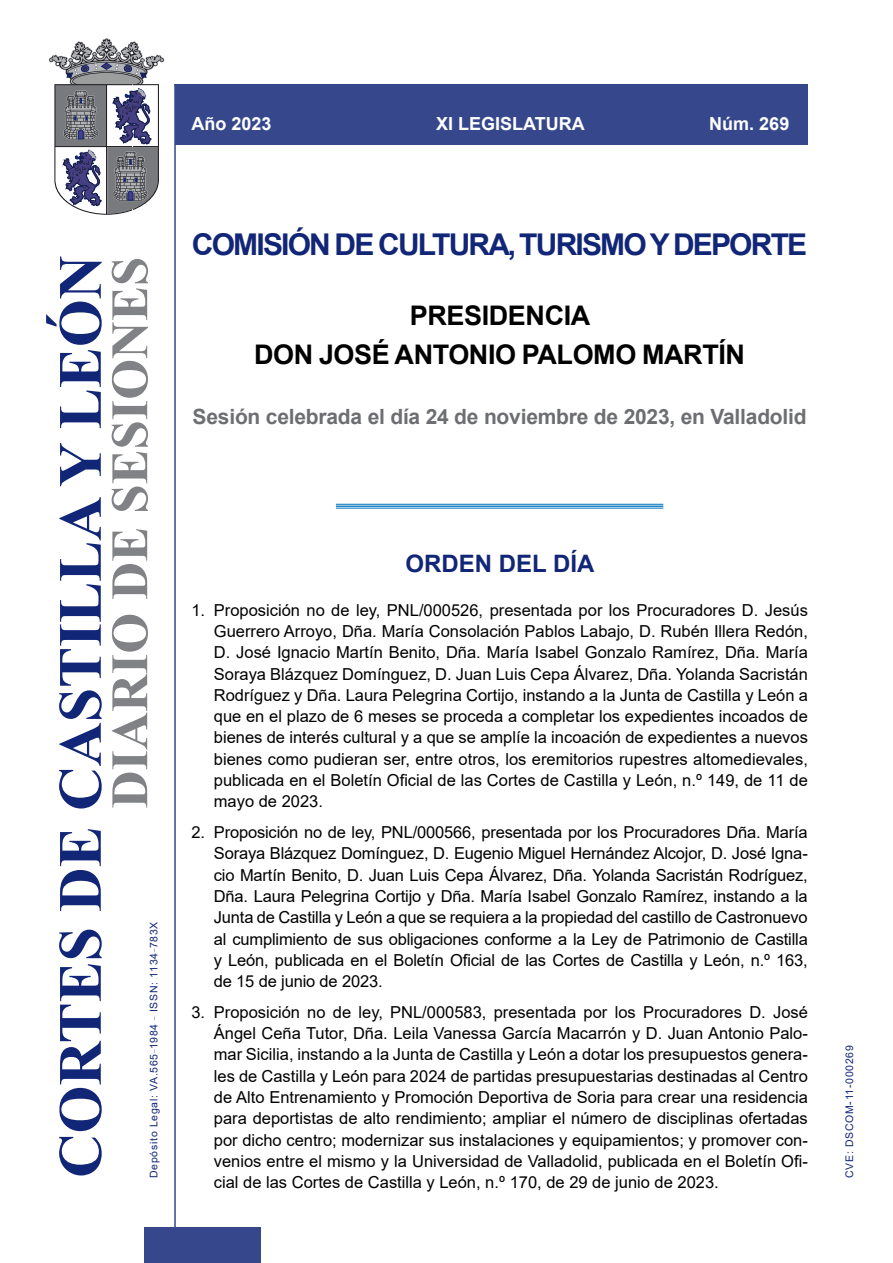
<style>
.page{position:relative;width:893px;height:1263px;background:#fff}
.page>*{position:absolute;margin:0;border:0;box-sizing:border-box;transform-origin:0 0}
.SesionComision{font:700 30px "Arial";letter-spacing:-.06em;color:#122678}
.PresidenteComision{font:700 27px "Arial";letter-spacing:-.015em;color:#000}
.PresidenciaComision{font:700 27px "Arial";letter-spacing:-.015em;color:#000}
.OrdenDiaTitulo{font:700 24px "Arial";color:#122678}
.Celebracion{font:700 21px "Arial";letter-spacing:-.01em;color:#6d6e71}
.Numero{font:700 18px "Arial";color:#fff}
.OrdenDiaPUnto{font:16.5px/21.3px "Arial";color:#000;text-align:justify}
.t1{font:10.5px "Arial";letter-spacing:.065em;color:#122678}
</style>
<div class="page">
<hr style="left:174px;top:84px;width:2px;height:1179px;background:#36478c">
<div style="left:144px;top:1227px;width:117px;height:36px;background:#36478c"></div>
<hr style="left:174px;top:84px;width:634px;height:1px;background:#36478c">
<div style="left:175px;top:85px;width:633px;height:60px;background:#36478c"></div>
<svg style="left:49px;top:38px;width:115px;height:177px"></svg>
<hr style="left:336px;top:504px;width:327px;height:1px;background:#0072bc">
<hr style="left:336px;top:505px;width:327px;height:2px;background:#0072bc">
<hr style="left:336px;top:508px;width:327px;height:1px;background:#0072bc">
<svg style="left:46px;top:256px;width:56px;height:919px"></svg>
<svg style="left:112px;top:259px;width:36px;height:549px"></svg>
<p class="Numero" style="left:191px;top:111px;width:82px">Año 2023</p>
<p class="Numero" style="left:436px;top:111px;width:150px">XI LEGISLATURA</p>
<p class="Numero" style="left:709px;top:111px;width:82px">Núm. 269</p>
<p class="SesionComision" style="left:192px;top:223px;width:617px">COMISIÓN DE CULTURA, TURISMO Y DEPORTE</p>
<p class="PresidenciaComision" style="left:410px;top:296px;width:182px">PRESIDENCIA</p>
<p class="PresidenteComision" style="left:254px;top:336px;width:492px">DON JOSÉ ANTONIO PALOMO MARTÍN</p>
<p class="Celebracion" style="left:193px;top:401px;width:615px">Sesión celebrada el día 24 de noviembre de 2023, en Valladolid</p>
<p class="t1" style="left:146px;top:1178px;width:258px;rotate:-90deg">Depósito Legal: VA.565<sup>_</sup>1984 <sup>_</sup> ISSN: 1134<sup>_</sup>783X</p>
<p class="OrdenDiaTitulo" style="left:406px;top:547px;width:190px">ORDEN DEL DÍA</p>
<p class="OrdenDiaPUnto" style="left:214px;top:599px;width:596px;text-indent:-22px">1. Proposición no de ley, PNL/000526, presentada por los Procuradores D. Jesús Guerrero Arroyo, Dña. María Consolación Pablos Labajo, D. Rubén Illera Redón, D. José Ignacio Martín Benito, Dña. María Isabel Gonzalo Ramírez, Dña. María Soraya Blázquez Domínguez, D. Juan Luis Cepa Álvarez, Dña. Yolanda Sacristán Rodríguez y Dña. Laura Pelegrina Cortijo, instando a la Junta de Castilla y León a que en el plazo de 6 meses se proceda a completar los expedientes incoados de bienes de interés cultural y a que se amplíe la incoación de expedientes a nuevos bienes como pudieran ser, entre otros, los eremitorios rupestres altomedievales, publicada en el Boletín Oficial de las Cortes de Castilla y León, n.º 149, de 11 de mayo de 2023.</p>
<p class="OrdenDiaPUnto" style="left:214px;top:821px;width:596px;text-indent:-22px">2. Proposición no de ley, PNL/000566, presentada por los Procuradores Dña. María Soraya Blázquez Domínguez, D. Eugenio Miguel Hernández Alcojor, D. José Igna&shy;cio Martín Benito, D. Juan Luis Cepa Álvarez, Dña. Yolanda Sacristán Rodríguez, Dña. Laura Pelegrina Cortijo y Dña. María Isabel Gonzalo Ramírez, instando a la Junta de Castilla y León a que se requiera a la propiedad del castillo de Castronuevo al cumplimiento de sus obligaciones conforme a la Ley de Patrimonio de Castilla y León, publicada en el Boletín Oficial de las Cortes de Castilla y León, n.º 163, de 15 de junio de 2023.</p>
<p class="OrdenDiaPUnto" style="left:214px;top:1001px;width:596px;text-indent:-22px">3. Proposición no de ley, PNL/000583, presentada por los Procuradores D. José Ángel Ceña Tutor, Dña. Leila Vanessa García Macarrón y D. Juan Antonio Palo&shy;mar Sicilia, instando a la Junta de Castilla y León a dotar los presupuestos genera&shy;les de Castilla y León para 2024 de partidas presupuestarias destinadas al Centro de Alto Entrenamiento y Promoción Deportiva de Soria para crear una residencia para deportistas de alto rendimiento; ampliar el número de disciplinas ofertadas por dicho centro; modernizar sus instalaciones y equipamientos; y promover con&shy;venios entre el mismo y la Universidad de Valladolid, publicada en el Boletín Ofi&shy;cial de las Cortes de Castilla y León, n.º 170, de 29 de junio de 2023.</p>
<p class="t1" style="left:842px;top:1178px;width:134px;rotate:-90deg">CVE: DSCOM-11-000269</p>
</div>
